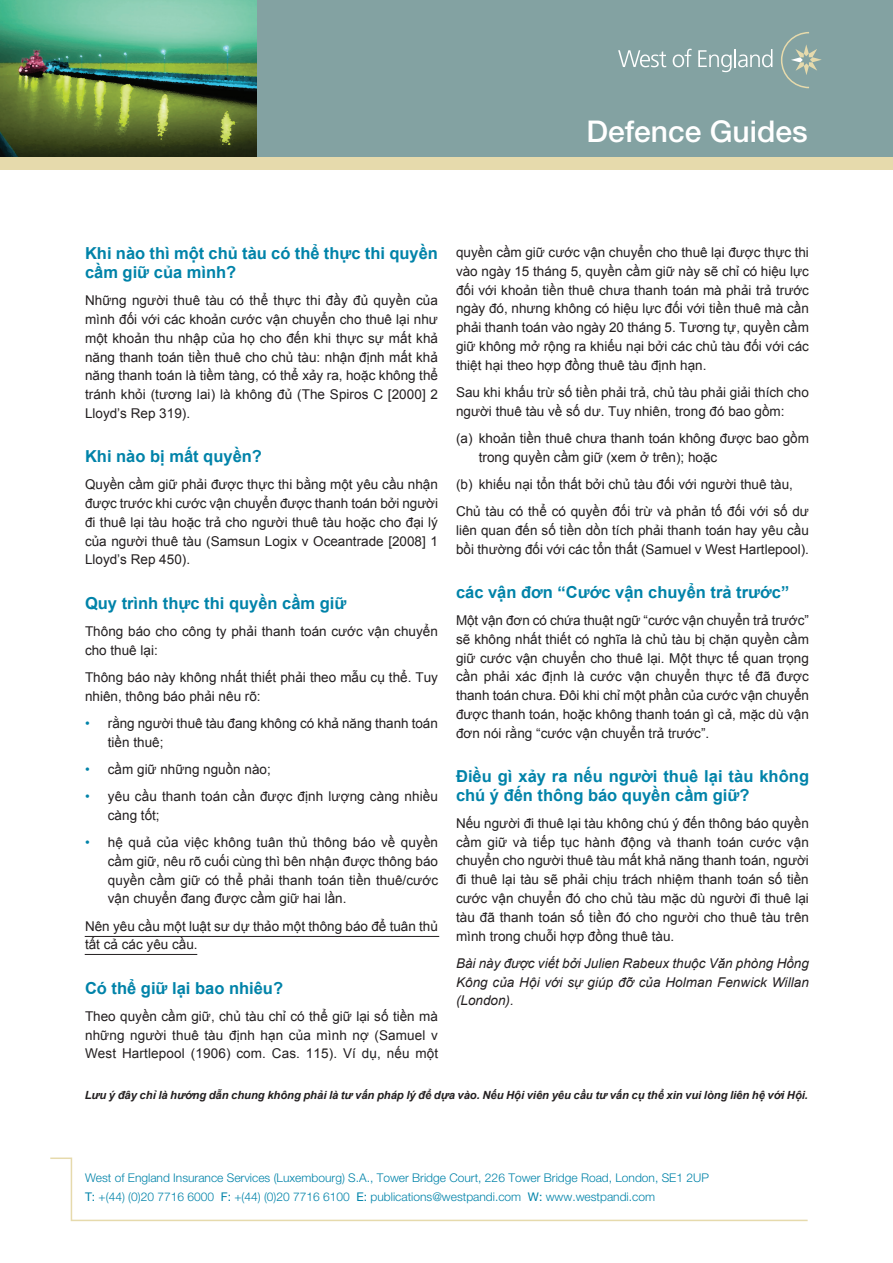
<style>
.page{position:relative;width:893px;height:1263px;background:#fff}
.page>*{position:absolute;margin:0;border:0;box-sizing:border-box;transform-origin:0 0}
.t1{font:500 30px "Helvetica Neue";color:#fff}
.t2{font:700 16.5px/18.8px "Arial";color:#0083a9}
.t3{font:13.5px/18.8px "Arial";color:#231f20}
.t4{font:italic 13.5px/18.8px "Arial";letter-spacing:.005em;color:#231f20;text-align:justify}
.t5{font:300 12px/18.6px "Helvetica Neue";color:#0083a9}
.t6{font:italic 700 11.25px "Arial";letter-spacing:-.005em;color:#231f20}
.s1{color:#0083a9}
.s2{font-weight:400}
</style>
<div class="page">
<div style="left:0;top:0;width:893px;height:164px;background:#83a2a2"></div>
<img style="left:0;top:0;width:256px;height:157px">
<div style="left:0;top:157px;width:893px;height:13px;background:#e6daac"></div>
<svg style="left:50px;top:1157px;width:758px;height:65px"></svg>
<svg style="left:781px;top:32px;width:41px;height:56px"></svg>
<svg style="left:618px;top:50px;width:48px;height:17px"></svg>
<svg style="left:673px;top:49px;width:19px;height:18px"></svg>
<svg style="left:698px;top:49px;width:74px;height:23px"></svg>
<hr style="left:85px;top:936px;width:354px;height:1px;background:#231f20">
<hr style="left:85px;top:954px;width:112px;height:1px;background:#231f20">
<h1 class="t1" style="left:586px;top:114px;width:223px">Defence Guides</h1>
<p class="t2" style="left:85px;top:245px;width:354px">Khi nào thì một chủ tàu có thể thực thi quyền cầm giữ của mình?</p>
<p class="t3" style="left:85px;top:291px;width:355px;text-align:justify">Những người thuê tàu có thể thực thi đầy đủ quyền của mình đối với các khoản cước vận chuyển cho thuê lại như một khoản thu nhập của họ cho đến khi thực sự mất khả năng thanh toán tiền thuê cho chủ tàu: nhận định mất khả năng thanh toán là tiềm tàng, có thể xảy ra, hoặc không thể tránh khỏi (tương lai) là không đủ (The Spiros C [2000] 2<br>Lloyd’s Rep 319).</p>
<p class="t2" style="left:85px;top:447px;width:178px">Khi nào bị mất quyền?</p>
<p class="t3" style="left:85px;top:475px;width:354px;text-align:justify">Quyền cầm giữ phải được thực thi bằng một yêu cầu nhận được trước khi cước vận chuyển được thanh toán bởi người đi thuê lại tàu hoặc trả cho người thuê tàu hoặc cho đại lý của người thuê tàu (Samsun Logix v Oceantrade [2008] 1<br>Lloyd’s Rep 450).</p>
<p class="t2" style="left:85px;top:594px;width:263px">Quy trình thực thi quyền cầm giữ</p>
<p class="t3" style="left:85px;top:622px;width:354px">Thông báo cho công ty phải thanh toán cước vận chuyển cho thuê lại:</p>
<p class="t3" style="left:85px;top:668px;width:354px">Thông báo này không nhất thiết phải theo mẫu cụ thể. Tuy nhiên, thông báo phải nêu rõ:</p>
<p class="t3" style="left:108px;top:714px;width:331px;text-indent:-23px"><span class="s1">•</span> rằng người thuê tàu đang không có khả năng thanh toán tiền thuê;</p>
<p class="t3" style="left:85px;top:760px;width:187px"><span class="s1">•</span> cầm giữ những nguồn nào;</p>
<p class="t3" style="left:108px;top:787px;width:332px;text-indent:-23px"><span class="s1">•</span> yêu cầu thanh toán cần được định lượng càng nhiều càng tốt;</p>
<p class="t3" style="left:108px;top:833px;width:332px;text-align:justify;text-indent:-23px"><span class="s1">•</span> hệ quả của việc không tuân thủ thông báo về quyền cầm giữ, nêu rõ cuối cùng thì bên nhận được thông báo quyền cầm giữ có thể phải thanh toán tiền thuê/cước vận chuyển đang được cầm giữ hai lần.</p>
<p class="t3" style="left:85px;top:917px;width:354px">Nên yêu cầu một luật sư dự thảo một thông báo để tuân thủ tất cả các yêu cầu.</p>
<p class="t2" style="left:85px;top:979px;width:200px">Có thể giữ lại bao nhiêu?</p>
<p class="t3" style="left:85px;top:1007px;width:355px;text-align:justify">Theo quyền cầm giữ, chủ tàu chỉ có thể giữ lại số tiền mà những người thuê tàu định hạn của mình nợ (Samuel v West Hartlepool (1906) com. Cas. 115). Ví dụ, nếu một</p>
<p class="t3" style="left:456px;top:243px;width:354px;text-align:justify">quyền cầm giữ cước vận chuyển cho thuê lại được thực thi vào ngày 15 tháng 5, quyền cầm giữ này sẽ chỉ có hiệu lực đối với khoản tiền thuê chưa thanh toán mà phải trả trước ngày đó, nhưng không có hiệu lực đối với tiền thuê mà cần phải thanh toán vào ngày 20 tháng 5. Tương tự, quyền cầm giữ không mở rộng ra khiếu nại bởi các chủ tàu đối với các thiệt hại theo hợp đồng thuê tàu định hạn.</p>
<p class="t3" style="left:456px;top:383px;width:354px">Sau khi khấu trừ số tiền phải trả, chủ tàu phải giải thích cho người thuê tàu về số dư. Tuy nhiên, trong đó bao gồm:</p>
<p class="t3" style="left:479px;top:429px;width:332px;text-indent:-23px">(a) khoản tiền thuê chưa thanh toán không được bao gồm trong quyền cầm giữ (xem ở trên); hoặc</p>
<p class="t3" style="left:456px;top:471px;width:354px;line-height:27.3px">(b) khiếu nại tổn thất bởi chủ tàu đối với người thuê tàu,<br>Chủ tàu có thể có quyền đối trừ và phản tố đối với số dư</p>
<p class="t3" style="left:456px;top:521px;width:354px">liên quan đến số tiền dồn tích phải thanh toán hay yêu cầu bồi thường đối với các tổn thất (Samuel v West Hartlepool).</p>
<p class="t2" style="left:456px;top:583px;width:335px">các vận đơn “Cước vận chuyển trả trước”</p>
<p class="t3" style="left:456px;top:611px;width:355px;text-align:justify">Một vận đơn có chứa thuật ngữ “cước vận chuyển trả trước” sẽ không nhất thiết có nghĩa là chủ tàu bị chặn quyền cầm giữ cước vận chuyển cho thuê lại. Một thực tế quan trọng cần phải xác định là cước vận chuyển thực tế đã được thanh toán chưa. Đôi khi chỉ một phần của cước vận chuyển được thanh toán, hoặc không thanh toán gì cả, mặc dù vận đơn nói rằng “cước vận chuyển trả trước”.</p>
<p class="t2" style="left:456px;top:767px;width:355px">Điều gì xảy ra nếu người thuê lại tàu không chú ý đến thông báo quyền cầm giữ?</p>
<p class="t3" style="left:456px;top:814px;width:355px;text-align:justify">Nếu người đi thuê lại tàu không chú ý đến thông báo quyền cầm giữ và tiếp tục hành động và thanh toán cước vận chuyển cho người thuê tàu mất khả năng thanh toán, người đi thuê lại tàu sẽ phải chịu trách nhiệm thanh toán số tiền cước vận chuyển đó cho chủ tàu mặc dù người đi thuê lại tàu đã thanh toán số tiền đó cho người cho thuê tàu trên mình trong chuỗi hợp đồng thuê tàu.</p>
<p class="t4" style="left:456px;top:954px;width:354px">Bài này được viết bởi Julien Rabeux thuộc Văn phòng Hồng Kông của Hội với sự giúp đỡ của Holman Fenwick Willan (London).</p>
<p class="t6" style="left:85px;top:1087px;width:725px">Lưu ý đây chỉ là hướng dẫn chung không phải là tư vấn pháp lý để dựa vào. Nếu Hội viên yêu cầu tư vấn cụ thể xin vui lòng liên hệ với Hội.</p>
<p class="t5" style="left:85px;top:1168px;width:625px">West of England Insurance Services (Luxembourg) S.A., Tower Bridge Court, 226 Tower Bridge Road, London, SE1 2UP<br><span class="s2">T:</span> +(44) (0)20 7716 6000 <span class="s2">F:</span> +(44) (0)20 7716 6100 <span class="s2">E:</span> publications@westpandi.com <span class="s2">W:</span> www.westpandi.com</p>
</div>
